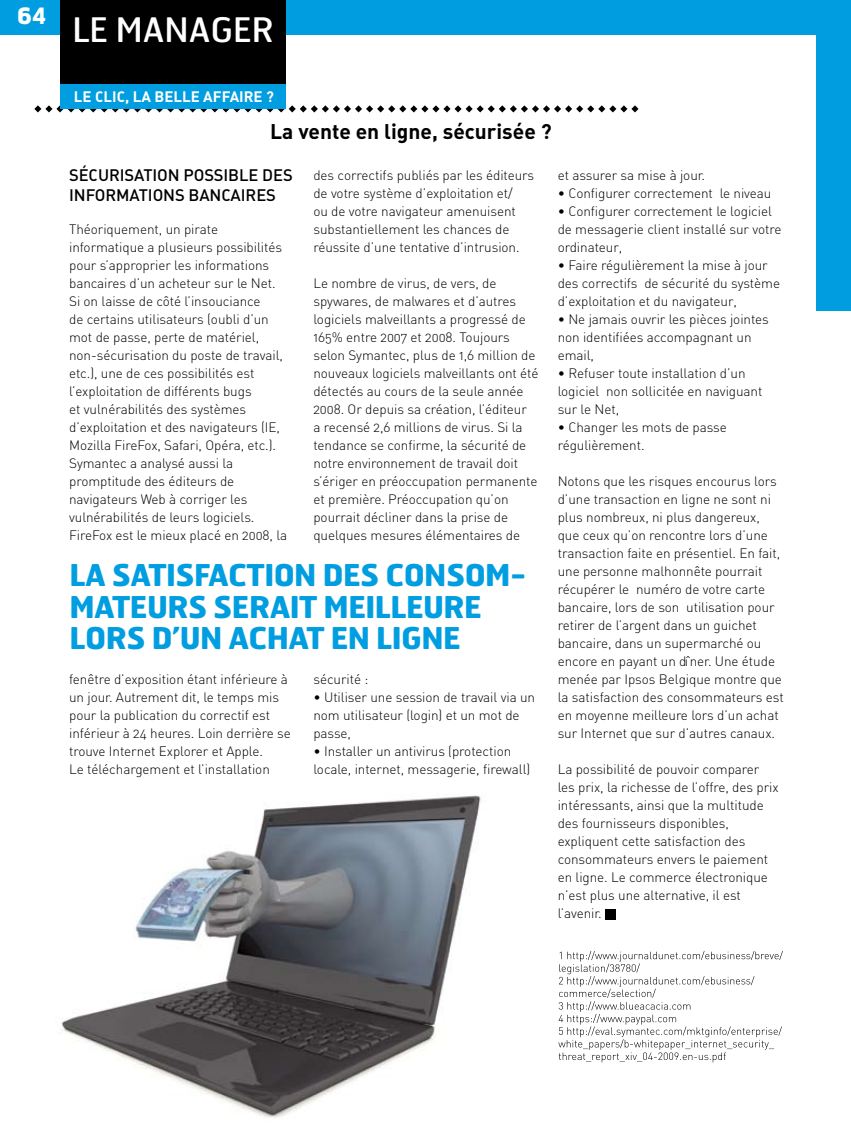
<style>
.page{position:relative;width:851px;height:1127px;background:#fff}
.page>*{position:absolute;margin:0;border:0;box-sizing:border-box;transform-origin:0 0}
.t1{font:33.75px "Hermes";color:#fff}
.t2{font:700 30px/31.5px "Hermes";letter-spacing:-.02em;color:#009ee0}
.t3{font:700 22.5px "Hermes";color:#fff}
.t4{font:21px "DIN Bold Alternate";color:#000}
.t5{font:16.5px/19.8px "DIN Medium Alternate";letter-spacing:-.005em;color:#000}
.t6{font:15px "DIN Bold Alternate";color:#fff}
.t7{font:13.5px/18px "DIN Light Alternate";letter-spacing:-.005em;color:#000}
</style>
<div class="page">
<div style="left:0;top:0;width:419px;height:34px;background:#009ee0"></div>
<div style="left:419px;top:0;width:431px;height:34px;background:#009ee0"></div>
<svg style="left:34px;top:105px;width:604px;height:7px"></svg>
<div style="left:61px;top:0;width:225px;height:109px;background:#000"></div>
<hr style="left:850px;top:0;width:1px;height:34px;background:#009ee0">
<div style="left:816px;top:0;width:34px;height:310px;background:#009ee0"></div>
<div style="left:605px;top:909px;width:11px;height:10px;background:#000"></div>
<svg style="left:558px;top:951px;width:224px;height:111px"></svg>
<img style="left:61px;top:795px;width:420px;height:323px">
<div style="left:61px;top:85px;width:225px;height:24px;background:#009ee0"></div>
<h3 class="t3" style="left:17px;top:1px;width:31px">64</h3>
<h1 class="t1" style="left:72px;top:8px;width:203px">LE MANAGER</h1>
<p class="t6" style="left:74px;top:87px;width:202px">LE CLIC, LA BELLE AFFAIRE ?</p>
<h3 class="t4" style="left:270px;top:118px;width:283px">La vente en ligne, sécurisée ?</h3>
<p class="t5" style="left:69px;top:165px;width:225px">SÉCURISATION POSSIBLE DES<br>INFORMATIONS BANCAIRES</p>
<p class="t7" style="left:69px;top:220px;width:220px">Théoriquement, un pirate informatique a plusieurs possibilités pour s’approprier les informations bancaires d’un acheteur sur le Net.<br>Si on laisse de côté l’insouciance<br>de certains utilisateurs (oubli d’un mot de passe, perte de matériel, non-sécurisation du poste de travail, etc.), une de ces possibilités est l’exploitation de différents bugs<br>et vulnérabilités des systèmes d’exploitation et des navigateurs (IE, Mozilla FireFox, Safari, Opéra, etc.).<br>Symantec a analysé aussi la promptitude des éditeurs de navigateurs Web à corriger les vulnérabilités de leurs logiciels.<br>FireFox est le mieux placé en 2008, la</p>
<p class="t7" style="left:313px;top:166px;width:222px">des correctifs publiés par les éditeurs de votre système d’exploitation et/<br>ou de votre navigateur amenuisent substantiellement les chances de réussite d’une tentative d’intrusion.</p>
<p class="t7" style="left:313px;top:274px;width:227px">Le nombre de virus, de vers, de spywares, de malwares et d’autres logiciels malveillants a progressé de 165% entre 2007 et 2008. Toujours selon Symantec, plus de 1,6 million de nouveaux logiciels malveillants ont été détectés au cours de la seule année 2008. Or depuis sa création, l’éditeur<br>a recensé 2,6 millions de virus. Si la tendance se confirme, la sécurité de notre environnement de travail doit s’ériger en préoccupation permanente et première. Préoccupation qu’on pourrait décliner dans la prise de quelques mesures élémentaires de</p>
<h2 class="t2" style="left:69px;top:558px;width:458px">LA SATISFACTION DES CONSOM-<br>MATEURS SERAIT MEILLEURE<br>LORS D’UN ACHAT EN LIGNE</h2>
<p class="t7" style="left:69px;top:670px;width:223px">fenêtre d’exposition étant inférieure à un jour. Autrement dit, le temps mis pour la publication du correctif est inférieur à 24 heures. Loin derrière se trouve Internet Explorer et Apple.<br>Le téléchargement et l’installation</p>
<p class="t7" style="left:313px;top:670px;width:56px">sécurité :</p>
<p class="t7" style="left:313px;top:688px;width:223px">• Utiliser une session de travail via un nom utilisateur (login) et un mot de passe,</p>
<p class="t7" style="left:313px;top:742px;width:218px">• Installer un antivirus (protection locale, internet, messagerie, firewall)</p>
<p class="t7" style="left:557px;top:166px;width:149px">et assurer sa mise à jour.</p>
<p class="t7" style="left:557px;top:184px;width:215px">• Configurer correctement le niveau</p>
<p class="t7" style="left:557px;top:202px;width:225px">• Configurer correctement le logiciel de messagerie client installé sur votre ordinateur,</p>
<p class="t7" style="left:557px;top:256px;width:224px">• Faire régulièrement la mise à jour des correctifs de sécurité du système d’exploitation et du navigateur,</p>
<p class="t7" style="left:557px;top:310px;width:213px">• Ne jamais ouvrir les pièces jointes non identifiées accompagnant un email,</p>
<p class="t7" style="left:557px;top:364px;width:206px">• Refuser toute installation d’un logiciel non sollicitée en naviguant sur le Net,</p>
<p class="t7" style="left:557px;top:418px;width:171px">• Changer les mots de passe régulièrement.</p>
<p class="t7" style="left:557px;top:472px;width:227px">Notons que les risques encourus lors d’une transaction en ligne ne sont ni plus nombreux, ni plus dangereux, que ceux qu’on rencontre lors d’une transaction faite en présentiel. En fait, une personne malhonnête pourrait récupérer le numéro de votre carte bancaire, lors de son utilisation pour retirer de l’argent dans un guichet bancaire, dans un supermarché ou encore en payant un dîner. Une étude menée par Ipsos Belgique montre que la satisfaction des consommateurs est en moyenne meilleure lors d’un achat sur Internet que sur d’autres canaux.</p>
<p class="t7" style="left:557px;top:760px;width:222px">La possibilité de pouvoir comparer les prix, la richesse de l’offre, des prix intéressants, ainsi que la multitude des fournisseurs disponibles, expliquent cette satisfaction des consommateurs envers le paiement en ligne. Le commerce électronique n’est plus une alternative, il est l’avenir.</p>
</div>
